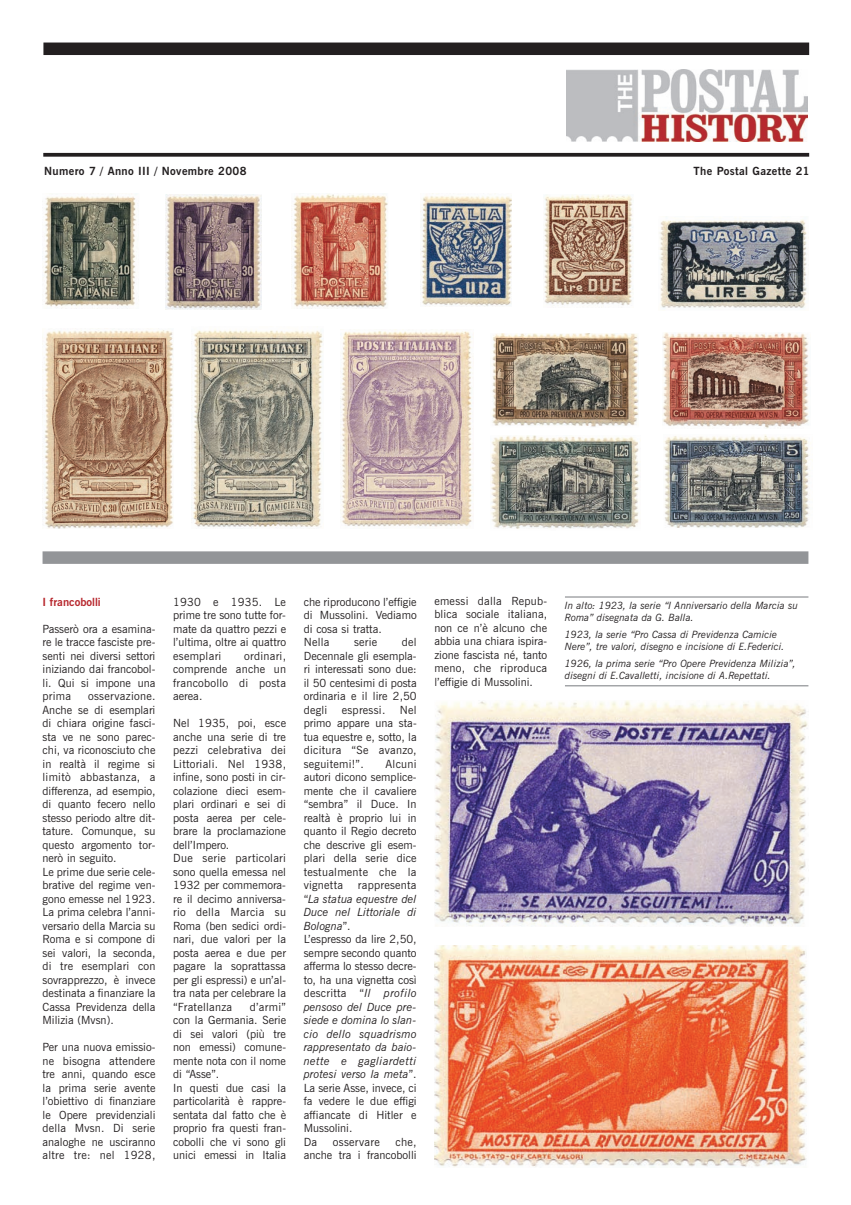
<style>
.page{position:relative;width:851px;height:1205px;background:#fff}
.page>*{position:absolute;margin:0;border:0;box-sizing:border-box;transform-origin:0 0}
.t1{font:11.25px/13.5px "News Gothic BT";color:#231f20;text-align:justify}
.t2{font:700 11.25px "News Gothic BT";letter-spacing:.03em;color:#231f20}
.t3{font:11.25px "News Gothic BT";letter-spacing:.025em;color:#231f20}
.t4{font:700 11.25px "News Gothic BT";color:#b7282e}
.t5{font:italic 10px/12px "News Gothic BT";color:#231f20}
.s1{font-style:italic}
</style>
<div class="page">
<div style="left:43px;top:43px;width:766px;height:12px;background:#231f20"></div>
<svg style="left:43px;top:153px;width:766px;height:4px;background:#353132"></svg>
<img style="left:566px;top:69px;width:241px;height:73px">
<img style="left:43px;top:196px;width:93px;height:112px">
<img style="left:166px;top:195px;width:95px;height:114px">
<img style="left:291px;top:194px;width:97px;height:114px">
<img style="left:420px;top:195px;width:91px;height:111px">
<img style="left:544px;top:195px;width:89px;height:111px">
<img style="left:659px;top:220px;width:148px;height:88px">
<img style="left:44px;top:330px;width:129px;height:198px">
<img style="left:340px;top:331px;width:133px;height:196px">
<img style="left:191px;top:329px;width:132px;height:199px">
<img style="left:492px;top:333px;width:146px;height:94px">
<img style="left:662px;top:332px;width:147px;height:96px">
<img style="left:491px;top:435px;width:148px;height:94px">
<img style="left:664px;top:434px;width:146px;height:94px">
<img style="left:434px;top:701px;width:374px;height:225px">
<img style="left:434px;top:946px;width:373px;height:221px">
<div style="left:43px;top:551px;width:765px;height:13px;background:#939598"></div>
<hr style="left:565px;top:596px;width:243px;height:2px;background:#939598">
<hr style="left:565px;top:685px;width:243px;height:1px;background:#939598">
<p class="t2" style="left:44px;top:166px;width:204px">Numero 7 / Anno III / Novembre 2008</p>
<p class="t2" style="left:693px;top:166px;width:118px">The Postal Gazette 21</p>
<p class="t4" style="left:43px;top:597px;width:60px">I francobolli</p>
<p class="t1" style="left:43px;top:623px;width:114px">Passerò ora a esamina&shy;re le tracce fasciste pre&shy;senti nei diversi settori iniziando dai francobol&shy;li. Qui si impone una prima</p>
<p class="t1" style="left:43px;top:690px;width:114px;text-align:left;text-indent:46px">osservazione.<br>Anche se di esemplari di chiara origine fasci&shy;sta ve ne sono parec&shy;chi, va riconosciuto che in realtà il regime si limitò abbastanza, a differenza, ad esempio, di quanto fecero nello stesso periodo altre dit&shy;tature. Comunque, su questo argomento tor&shy;nerò in seguito.<br>Le prime due serie cele&shy;brative del regime ven&shy;gono emesse nel 1923.<br>La prima celebra l’anni&shy;versario della Marcia su<br>Roma e si compone di sei valori, la seconda, di tre esemplari con sovrapprezzo, è invece destinata a finanziare la<br>Cassa Previdenza della<br>Milizia (Mvsn).</p>
<p class="t1" style="left:43px;top:1041px;width:114px">Per una nuova emissio&shy;ne bisogna attendere tre anni, quando esce la prima serie avente l’obiettivo di finanziare le Opere previdenziali della Mvsn. Di serie analoghe ne usciranno altre tre: nel 1928,</p>
<p class="t1" style="left:173px;top:596px;width:114px">1930 e 1935. Le prime tre sono tutte for&shy;mate da quattro pezzi e l’ultima, oltre ai quattro esemplari</p>
<p class="t1" style="left:173px;top:650px;width:114px;text-indent:71px">ordinari, comprende anche un francobollo di posta aerea.</p>
<p class="t1" style="left:173px;top:717px;width:114px;text-align:left">Nel 1935, poi, esce anche una serie di tre pezzi celebrativa dei<br>Littoriali. Nel 1938, infine, sono posti in cir&shy;colazione dieci esem&shy;plari ordinari e sei di posta aerea per cele&shy;brare la proclamazione dell’Impero.<br>Due serie particolari sono quella emessa nel<br>1932 per commemora&shy;re il decimo anniversa&shy;rio della Marcia su<br>Roma (ben sedici ordi&shy;nari, due valori per la posta aerea e due per pagare la soprattassa per gli espressi) e un’al&shy;tra nata per celebrare la “Fratellanza</p>
<p class="t1" style="left:173px;top:1001px;width:114px;text-align:left;text-indent:77px">d’armi” con la Germania. Serie di sei valori (più tre non emessi) comune&shy;mente nota con il nome di “Asse”.<br>In questi due casi la particolarità è rappre&shy;sentata dal fatto che è proprio fra questi fran&shy;cobolli che vi sono gli unici emessi in Italia</p>
<p class="t1" style="left:304px;top:596px;width:114px;text-align:left">che riproducono l’effigie di Mussolini. Vediamo di cosa si tratta.<br>Nella</p>
<p class="t1" style="left:304px;top:636px;width:114px;text-indent:98px">del Decennale gli esempla&shy;ri interessati sono due: il 50 centesimi di posta ordinaria e il lire 2,50 degli</p>
<p class="t1" style="left:354px;top:636px;width:25px">serie</p>
<p class="t1" style="left:304px;top:704px;width:114px;text-indent:96px">Nel primo appare una sta&shy;tua equestre e, sotto, la dicitura “Se avanzo, seguitemi!”.</p>
<p class="t3" style="left:342px;top:705px;width:45px">espressi.</p>
<p class="t1" style="left:304px;top:758px;width:114px;text-indent:82px">Alcuni autori dicono semplice&shy;mente che il cavaliere “sembra” il Duce. In realtà è proprio lui in quanto il Regio decreto che descrive gli esem&shy;plari della serie dice testualmente che la vignetta</p>
<p class="t1" style="left:304px;top:879px;width:114px;text-align:left;text-indent:54px">rappresenta “<span class="s1">La statua equestre del<br>Duce nel Littoriale di<br>Bologna</span>”.<br>L’espresso da lire 2,50, sempre secondo quanto afferma lo stesso decre&shy;to, ha una vignetta così descritta “<span class="s1">Il profilo pensoso del Duce pre&shy;siede e domina lo slan&shy;cio dello squadrismo rappresentato da baio&shy;nette e gagliardetti protesi verso la meta</span>”.<br>La serie Asse, invece, ci fa vedere le due effigi affiancate di Hitler e<br>Mussolini.<br>Da</p>
<p class="t1" style="left:304px;top:1136px;width:114px;text-align:right">che,<br>anche tra i francobolli</p>
<p class="t3" style="left:333px;top:1137px;width:48px">osservare</p>
<p class="t1" style="left:434px;top:595px;width:114px">emessi dalla Repub&shy;blica sociale italiana, non ce n’è alcuno che abbia una chiara ispira&shy;zione fascista né, tanto meno, che riproduca l’effigie di Mussolini.</p>
<p class="t5" style="left:565px;top:600px;width:234px">In alto: 1923, la serie “I Anniversario della Marcia su<br>Roma” disegnata da G. Balla.</p>
<p class="t5" style="left:565px;top:629px;width:221px">1923, la serie “Pro Cassa di Previdenza Camicie<br>Nere”, tre valori, disegno e incisione di E.Federici.</p>
<p class="t5" style="left:565px;top:659px;width:232px">1926, la prima serie “Pro Opere Previdenza Milizia”, disegni di E.Cavalletti, incisione di A.Repettati.</p>
</div>
